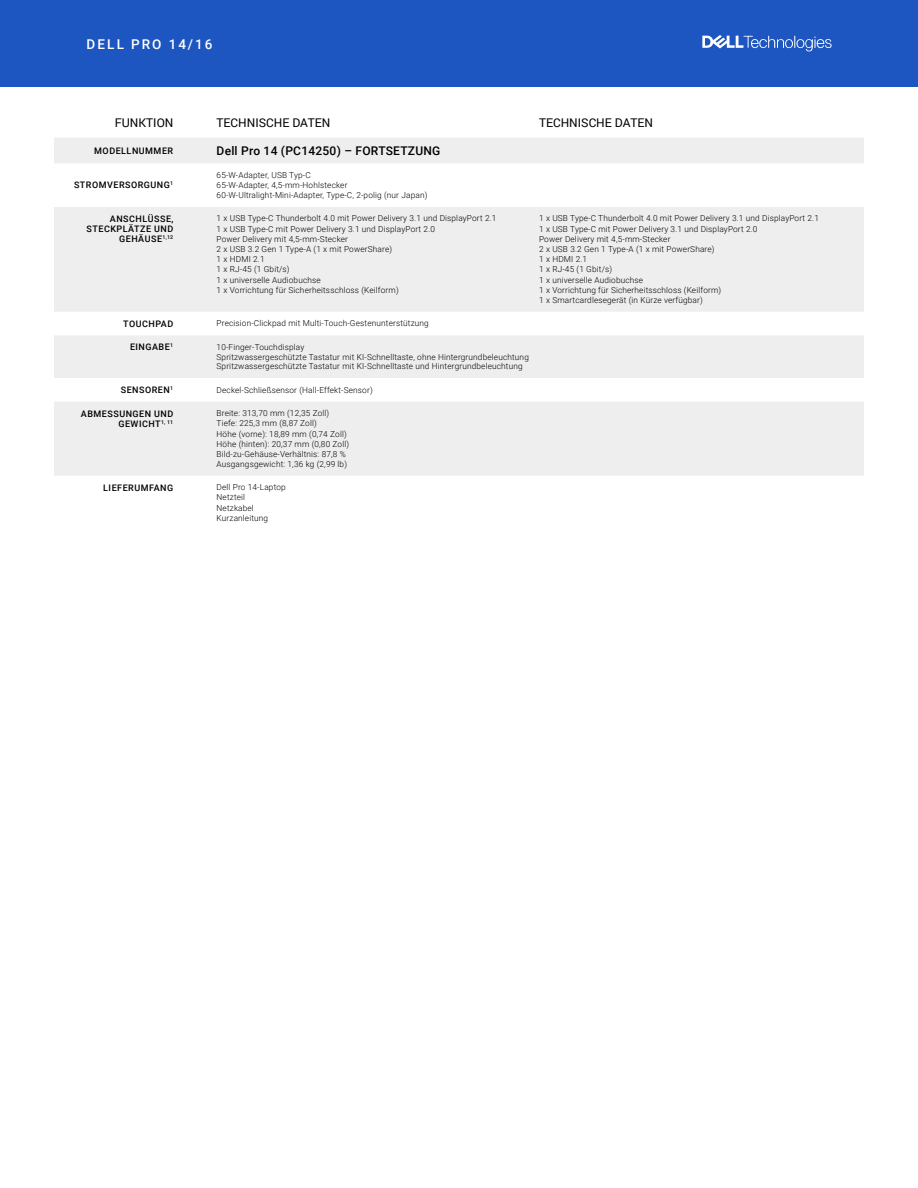
<style>
.page{position:relative;width:918px;height:1188px;background:#fff}
.page>*{position:absolute;margin:0;border:0;box-sizing:border-box;transform-origin:0 0}
.t1{font:500 13.5px "Roboto";letter-spacing:.155em;color:#fff}
.t2{font:12px "Roboto";color:#000}
.t3{font:500 12px "Roboto";letter-spacing:.02em;color:#000}
.t4{font:500 9px/10.2px "Roboto";letter-spacing:.055em;color:#000;text-align:right}
.t5{font:300 8.25px/10.2px "Roboto";letter-spacing:.02em;color:#000}
</style>
<div class="page">
<div style="left:0;top:0;width:918px;height:86px;background:#1d56c0"></div>
<svg style="left:702px;top:35px;width:130px;height:16px"></svg>
<svg style="left:54px;top:138px;width:810px;height:338px;fill:#eee"></svg>
<h1 class="t1" style="left:87px;top:35px;width:127px">DELL PRO 14/16</h1>
<h2 class="t2" style="left:115px;top:114px;width:60px">FUNKTION</h2>
<h2 class="t2" style="left:217px;top:114px;width:115px">TECHNISCHE DATEN</h2>
<h2 class="t2" style="left:539px;top:114px;width:115px">TECHNISCHE DATEN</h2>
<p class="t4" style="left:94px;top:145px;width:80px">MODELLNUMMER</p>
<h2 class="t3" style="left:217px;top:142px;width:225px">Dell Pro 14 (PC14250) – FORTSETZUNG</h2>
<p class="t4" style="left:74px;top:180px;width:101px">STROMVERSORGUNG<sup>1</sup></p>
<p class="t5" style="left:217px;top:170px;width:212px">65-W-Adapter, USB Typ-C<br>65-W-Adapter, 4,5-mm-Hohlstecker<br>60-W-Ultralight-Mini-Adapter, Type-C, 2-polig (nur Japan)</p>
<p class="t4" style="left:87px;top:213px;width:88px">ANSCHLÜSSE,<br>STECKPLÄTZE UND<br>GEHÄUSE<sup>1,12</sup></p>
<p class="t5" style="left:217px;top:213px;width:281px">1 x USB Type-C Thunderbolt 4.0 mit Power Delivery 3.1 und DisplayPort 2.1<br>1 x USB Type-C mit Power Delivery 3.1 und DisplayPort 2.0<br>Power Delivery mit 4,5-mm-Stecker<br>2 x USB 3.2 Gen 1 Type-A (1 x mit PowerShare)<br>1 x HDMI 2.1<br>1 x RJ-45 (1 Gbit/s)<br>1 x universelle Audiobuchse<br>1 x Vorrichtung für Sicherheitsschloss (Keilform)</p>
<p class="t5" style="left:539px;top:213px;width:281px">1 x USB Type-C Thunderbolt 4.0 mit Power Delivery 3.1 und DisplayPort 2.1<br>1 x USB Type-C mit Power Delivery 3.1 und DisplayPort 2.0<br>Power Delivery mit 4,5-mm-Stecker<br>2 x USB 3.2 Gen 1 Type-A (1 x mit PowerShare)<br>1 x HDMI 2.1<br>1 x RJ-45 (1 Gbit/s)<br>1 x universelle Audiobuchse<br>1 x Vorrichtung für Sicherheitsschloss (Keilform)<br>1 x Smartcardlesegerät (in Kürze verfügbar)</p>
<p class="t4" style="left:123px;top:318px;width:52px">TOUCHPAD</p>
<p class="t5" style="left:217px;top:318px;width:214px">Precision-Clickpad mit Multi-Touch-Gestenunterstützung</p>
<p class="t4" style="left:130px;top:342px;width:45px">EINGABE<sup>1</sup></p>
<p class="t5" style="left:217px;top:342px;width:314px;line-height:9.8px">10-Finger-Touchdisplay<br>Spritzwassergeschützte Tastatur mit KI-Schnelltaste, ohne Hintergrundbeleuchtung<br>Spritzwassergeschützte Tastatur mit KI-Schnelltaste und Hintergrundbeleuchtung</p>
<p class="t4" style="left:121px;top:384px;width:54px">SENSOREN<sup>1</sup></p>
<p class="t5" style="left:217px;top:384px;width:158px">Deckel-Schließsensor (Hall-Effekt-Sensor)</p>
<p class="t4" style="left:81px;top:408px;width:94px">ABMESSUNGEN UND<br>GEWICHT<sup>1,</sup> <sup>11</sup></p>
<p class="t5" style="left:217px;top:408px;width:134px">Breite: 313,70 mm (12,35 Zoll)<br>Tiefe: 225,3 mm (8,87 Zoll)<br>Höhe (vorne): 18,89 mm (0,74 Zoll)<br>Höhe (hinten): 20,37 mm (0,80 Zoll)<br>Bild-zu-Gehäuse-Verhältnis: 87,8 % Ausgangsgewicht: 1,36 kg (2,99 lb)</p>
<p class="t4" style="left:103px;top:482px;width:71px">LIEFERUMFANG</p>
<p class="t5" style="left:217px;top:482px;width:71px">Dell Pro 14-Laptop<br>Netzteil<br>Netzkabel<br>Kurzanleitung</p>
</div>
